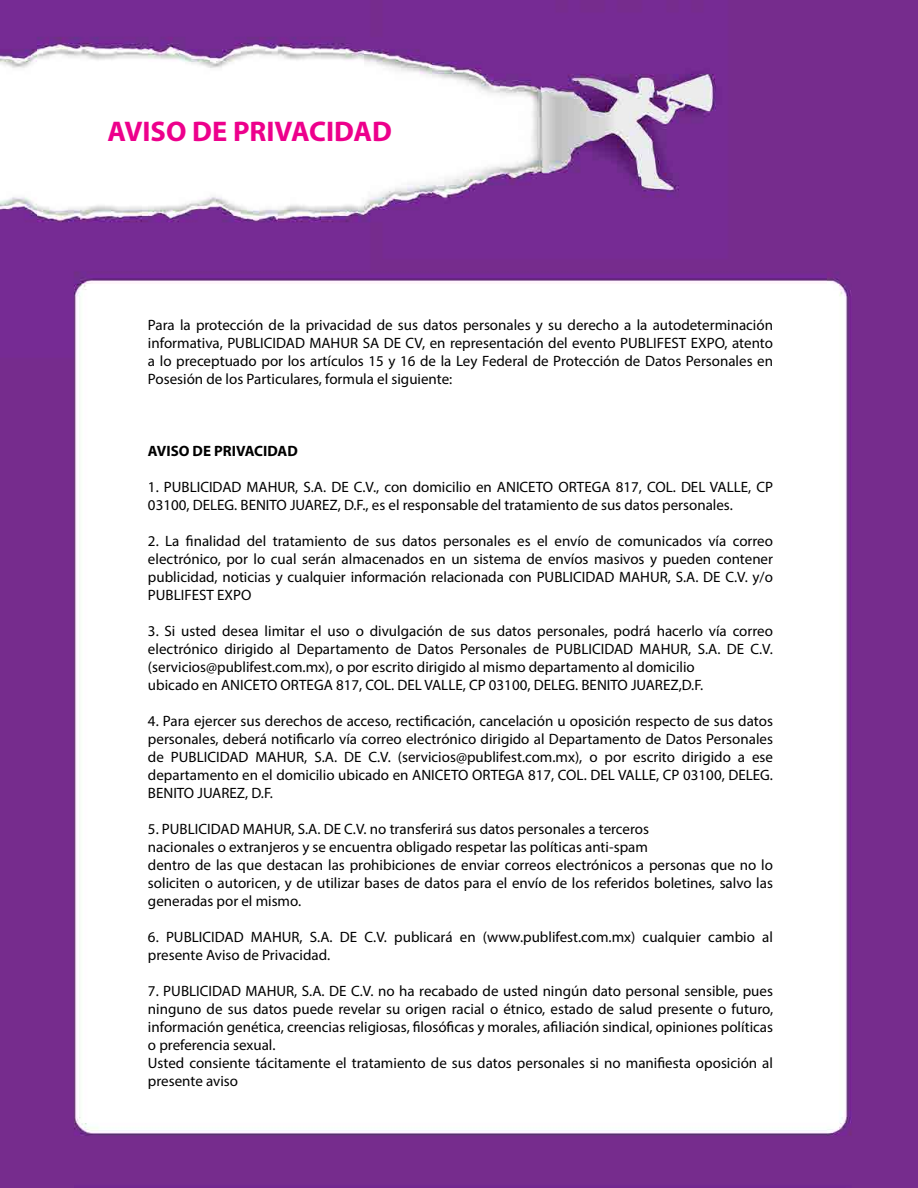
<style>
.page{position:relative;width:918px;height:1188px;background:#fff}
.page>*{position:absolute;margin:0;border:0;box-sizing:border-box;transform-origin:0 0}
.t1{font:700 28.5px "Myriad Pro";color:#ed008c}
.t2{font:15px/18px "Myriad Pro";color:#000}
.t3{font:700 15px "Myriad Pro";color:#000}
</style>
<div class="page">
<img style="left:0;top:0;width:918px;height:1188px">
<h1 class="t1" style="left:107px;top:113px;width:286px">AVISO DE PRIVACIDAD</h1>
<p class="t2" style="left:148px;top:316px;width:627px;text-align:justify">Para la protección de la privacidad de sus datos personales y su derecho a la autodeterminación informativa, PUBLICIDAD MAHUR SA DE CV, en representación del evento PUBLIFEST EXPO, atento a lo preceptuado por los artículos 15 y 16 de la Ley Federal de Protección de Datos Personales en Posesión de los Particulares, formula el siguiente:</p>
<p class="t3" style="left:148px;top:442px;width:151px">AVISO DE PRIVACIDAD</p>
<p class="t2" style="left:148px;top:478px;width:627px">1. PUBLICIDAD MAHUR, S.A. DE C.V., con domicilio en ANICETO ORTEGA 817, COL. DEL VALLE, CP<br>03100, DELEG. BENITO JUAREZ, D.F., es el responsable del tratamiento de sus datos personales.</p>
<p class="t2" style="left:148px;top:532px;width:627px;text-align:justify">2. La finalidad del tratamiento de sus datos personales es el envío de comunicados vía correo electrónico, por lo cual serán almacenados en un sistema de envíos masivos y pueden contener publicidad, noticias y cualquier información relacionada con PUBLICIDAD MAHUR, S.A. DE C.V. y/o PUBLIFEST EXPO</p>
<p class="t2" style="left:148px;top:622px;width:627px">3. Si usted desea limitar el uso o divulgación de sus datos personales, podrá hacerlo vía correo electrónico dirigido al Departamento de Datos Personales de PUBLICIDAD MAHUR, S.A. DE C.V. (servicios@publifest.com.mx), o por escrito dirigido al mismo departamento al domicilio<br>ubicado en ANICETO ORTEGA 817, COL. DEL VALLE, CP 03100, DELEG. BENITO JUAREZ,D.F.</p>
<p class="t2" style="left:148px;top:712px;width:627px;text-align:justify">4. Para ejercer sus derechos de acceso, rectificación, cancelación u oposición respecto de sus datos personales, deberá notificarlo vía correo electrónico dirigido al Departamento de Datos Personales de PUBLICIDAD MAHUR, S.A. DE C.V. (servicios@publifest.com.mx), o por escrito dirigido a ese departamento en el domicilio ubicado en ANICETO ORTEGA 817, COL. DEL VALLE, CP 03100, DELEG.<br>BENITO JUAREZ, D.F.</p>
<p class="t2" style="left:148px;top:820px;width:627px">5. PUBLICIDAD MAHUR, S.A. DE C.V. no transferirá sus datos personales a terceros<br>nacionales o extranjeros y se encuentra obligado respetar las políticas anti-spam<br>dentro de las que destacan las prohibiciones de enviar correos electrónicos a personas que no lo soliciten o autoricen, y de utilizar bases de datos para el envío de los referidos boletines, salvo las generadas por el mismo.</p>
<p class="t2" style="left:148px;top:928px;width:627px">6. PUBLICIDAD MAHUR, S.A. DE C.V. publicará en (www.publifest.com.mx) cualquier cambio al presente Aviso de Privacidad.</p>
<p class="t2" style="left:148px;top:982px;width:627px">7. PUBLICIDAD MAHUR, S.A. DE C.V. no ha recabado de usted ningún dato personal sensible, pues ninguno de sus datos puede revelar su origen racial o étnico, estado de salud presente o futuro, información genética, creencias religiosas, filosóficas y morales, afiliación sindical, opiniones políticas o preferencia sexual.<br>Usted consiente tácitamente el tratamiento de sus datos personales si no manifiesta oposición al presente aviso</p>
</div>
